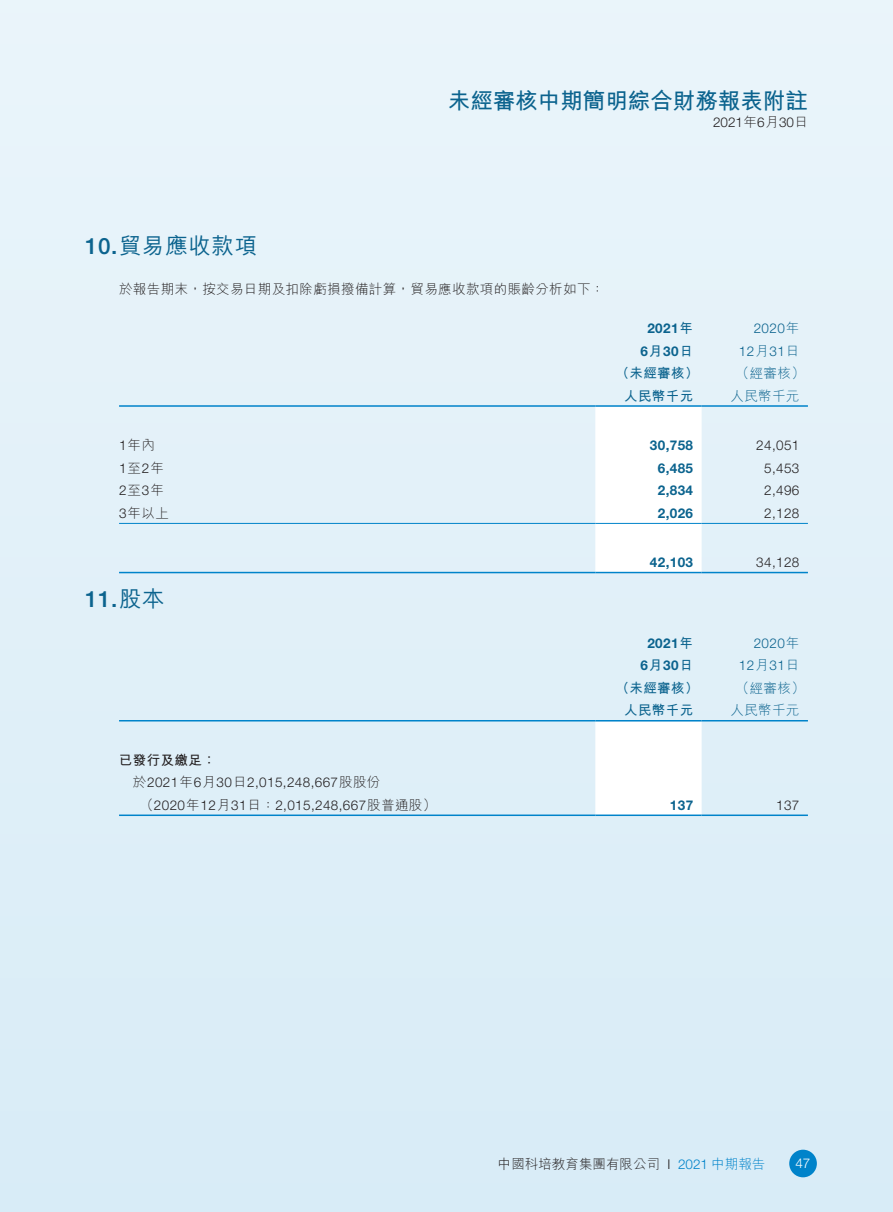
<style>
.page{position:relative;width:893px;height:1212px;background:#e1f0f8}
.page>*{position:absolute;margin:0;border:0;box-sizing:border-box;transform-origin:0 0}
.t1{font:700 22.5px "M Hei HK";color:#0b638e}
.t2{font:500 22.5px "M Hei HK";letter-spacing:.03em;color:#0b638e}
.t3{font:500 22.5px "Helvetica Neue LT Std";color:#0b638e}
.t4{font:300 13.5px/22.5px "Helvetica Neue LT Std";letter-spacing:.03em;color:#231f20}
.t5{font:700 13.5px/22.5px "Helvetica Neue LT Std";letter-spacing:.03em;color:#0b638e;text-align:center}
.t6{font:300 13.5px "M Hei HK";letter-spacing:.03em;color:#231f20}
.t7{font:300 13.5px/22.5px "Helvetica Neue LT Std";letter-spacing:.03em;color:#0b638e;text-align:right}
.t8{font:700 13.5px "M Hei HK";letter-spacing:.03em;color:#0b638e}
.t9{font:300 13.5px "M Hei HK";color:#231f20}
.t10{font:300 13.5px "M Hei HK";letter-spacing:.03em;color:#0b638e}
.t11{font:700 13.5px "M Hei HK";letter-spacing:.03em;color:#231f20}
.t12{font:300 13.5px "Helvetica Neue LT Std";color:#fff}
.s1{font-family:"M Hei HK"}
.s2{font-family:"Helvetica Neue LT Std"}
.s3{font-family:"Helvetica Neue LT Std";color:#0083ca}
.s4{color:#0083ca}
</style>
<div class="page">
<div style="left:789px;top:1150px;width:28px;height:27px;background:#0083ca;border-radius:50%"></div>
<div style="left:595px;top:407px;width:107px;height:165px;background:#fff"></div>
<hr style="left:119px;top:405px;width:476px;height:2px;background:#0083ca">
<hr style="left:595px;top:405px;width:107px;height:2px;background:#0083ca">
<hr style="left:702px;top:405px;width:106px;height:2px;background:#0083ca">
<hr style="left:119px;top:523px;width:476px;height:1px;background:#0083ca">
<hr style="left:595px;top:523px;width:107px;height:1px;background:#0083ca">
<hr style="left:702px;top:523px;width:106px;height:1px;background:#0083ca">
<hr style="left:119px;top:572px;width:476px;height:1px;background:#0083ca">
<hr style="left:595px;top:572px;width:107px;height:1px;background:#0083ca">
<hr style="left:702px;top:572px;width:106px;height:1px;background:#0083ca">
<div style="left:595px;top:721px;width:107px;height:93px;background:#fff"></div>
<hr style="left:119px;top:720px;width:476px;height:1px;background:#0083ca">
<hr style="left:595px;top:720px;width:107px;height:1px;background:#0083ca">
<hr style="left:702px;top:720px;width:106px;height:1px;background:#0083ca">
<hr style="left:119px;top:814px;width:476px;height:2px;background:#0083ca">
<hr style="left:595px;top:814px;width:107px;height:2px;background:#0083ca">
<hr style="left:702px;top:814px;width:106px;height:2px;background:#0083ca">
<h1 class="t1" style="left:448px;top:85px;width:361px">未經審核中期簡明綜合財務報表附註</h1>
<p class="t4" style="left:713px;top:111px;width:96px">2021<span class="s1">年</span>6<span class="s1">月</span>30<span class="s1">日</span></p>
<h1 class="t2" style="left:85px;top:229px;width:174px"><span class="s2">10.</span> 貿易應收款項</h1>
<p class="t6" style="left:119px;top:282px;width:487px">於報告期末，按交易日期及扣除虧損撥備計算，貿易應收款項的賬齡分析如下：</p>
<p class="t5" style="left:640px;top:317px;width:54px">2021<span class="s1">年<br></span>6<span class="s1">月</span>30<span class="s1">日</span></p>
<p class="t7" style="left:739px;top:317px;width:62px">2020<span class="s1">年<br></span>12<span class="s1">月</span>31<span class="s1">日</span></p>
<p class="t8" style="left:616px;top:363px;width:84px">（未經審核）</p>
<p class="t10" style="left:736px;top:366px;width:71px">（經審核）</p>
<p class="t8" style="left:624px;top:386px;width:71px">人民幣千元</p>
<p class="t10" style="left:730px;top:389px;width:71px">人民幣千元</p>
<p class="t6" style="left:119px;top:438px;width:37px"><span class="s2">1</span>年內</p>
<p class="t5" style="left:650px;top:434px;width:45px">30,758</p>
<p class="t4" style="left:756px;top:434px;width:45px">24,051</p>
<p class="t4" style="left:119px;top:456px;width:46px">1<span class="s1">至</span>2<span class="s1">年</span></p>
<p class="t5" style="left:658px;top:456px;width:37px">6,485</p>
<p class="t4" style="left:764px;top:456px;width:37px">5,453</p>
<p class="t4" style="left:119px;top:479px;width:46px">2<span class="s1">至</span>3<span class="s1">年</span></p>
<p class="t5" style="left:658px;top:479px;width:37px">2,834</p>
<p class="t4" style="left:764px;top:479px;width:37px">2,496</p>
<p class="t6" style="left:119px;top:506px;width:51px"><span class="s2">3</span>年以上</p>
<p class="t5" style="left:658px;top:501px;width:37px">2,026</p>
<p class="t4" style="left:764px;top:501px;width:37px">2,128</p>
<p class="t5" style="left:650px;top:551px;width:45px">42,103</p>
<p class="t4" style="left:756px;top:551px;width:45px">34,128</p>
<h1 class="t3" style="left:85px;top:586px;width:81px">11. <span class="s1">股本</span></h1>
<p class="t5" style="left:640px;top:631px;width:54px">2021<span class="s1">年<br></span>6<span class="s1">月</span>30<span class="s1">日</span></p>
<p class="t7" style="left:739px;top:631px;width:62px">2020<span class="s1">年<br></span>12<span class="s1">月</span>31<span class="s1">日</span></p>
<p class="t8" style="left:616px;top:678px;width:84px">（未經審核）</p>
<p class="t10" style="left:736px;top:681px;width:71px">（經審核）</p>
<p class="t8" style="left:624px;top:700px;width:71px">人民幣千元</p>
<p class="t10" style="left:730px;top:703px;width:71px">人民幣千元</p>
<p class="t11" style="left:119px;top:750px;width:98px">已發行及繳足：</p>
<p class="t4" style="left:140px;top:771px;width:298px;text-indent:-7px"><span class="s1">於</span>2021<span class="s1">年</span>6<span class="s1">月</span>30<span class="s1">日</span>2,015,248,667<span class="s1">股股份<br>（</span>2020<span class="s1">年</span>12<span class="s1">月</span>31<span class="s1">日：</span>2,015,248,667<span class="s1">股普通股）</span></p>
<p class="t5" style="left:670px;top:793px;width:25px">137</p>
<p class="t4" style="left:776px;top:793px;width:25px">137</p>
<p class="t9" style="left:498px;top:1157px;width:269px">中國科培教育集團有限公司 <span class="s2">I</span> <span class="s3">2021</span> <span class="s4">中期報告</span></p>
<p class="t12" style="left:795px;top:1155px;width:17px">47</p>
</div>
